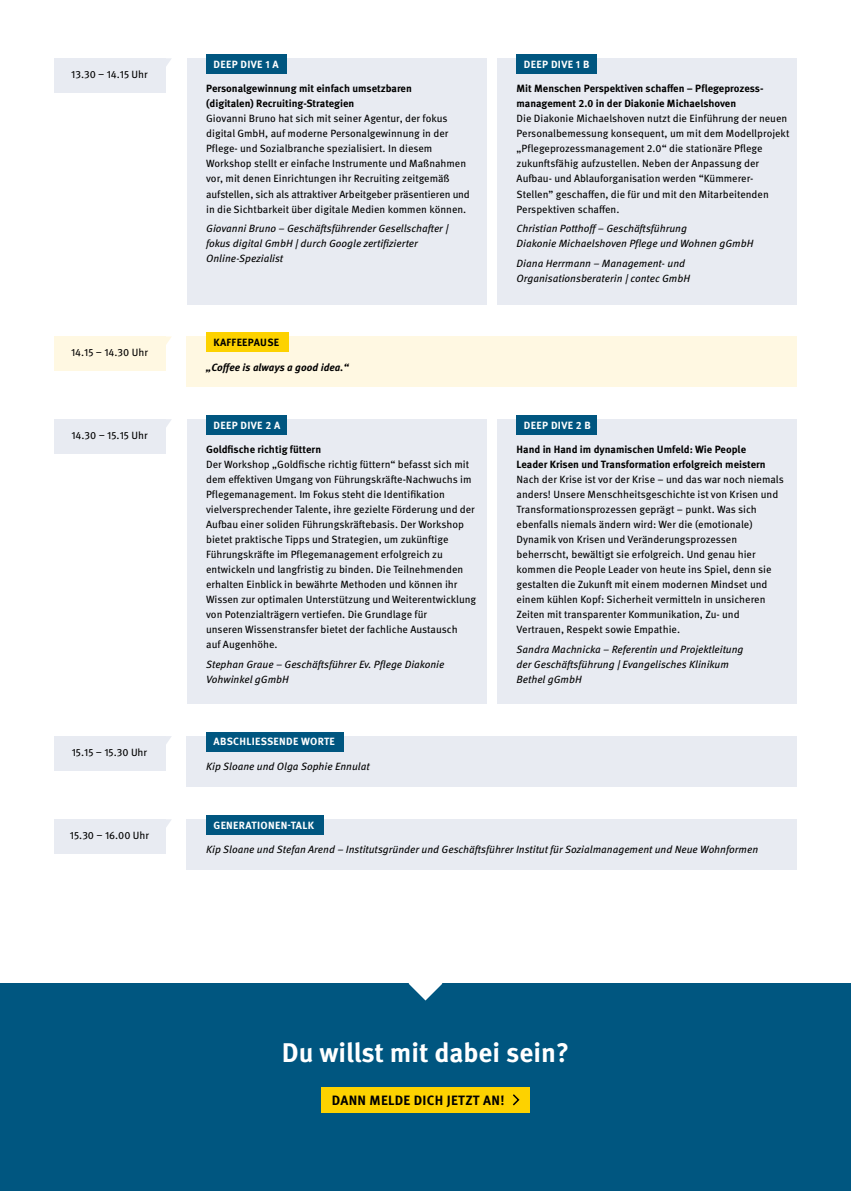
<style>
.page{position:relative;width:851px;height:1191px;background:#fff}
.page>*{position:absolute;margin:0;border:0;box-sizing:border-box;transform-origin:0 0}
.t1{font:700 27px "Meta Pro";color:#fff}
.t2{font:700 13.5px "Meta Pro";letter-spacing:.02em;color:#000}
.t3{font:10.5px/15px "Meta Pro";color:#000}
.t4{font:italic 10.5px/15px "Meta Pro";color:#000}
.t5{font:700 10.5px/15px "Meta Pro";color:#000}
.t6{font:700 10.5px "Meta Pro";letter-spacing:.03em;color:#fff}
.t7{font:italic 700 10.5px "Meta Pro";color:#000}
.t8{font:700 10.5px "Meta Pro";letter-spacing:.03em;color:#000}
</style>
<div class="page">
<div style="left:0;top:983px;width:850px;height:208px;background:#005680"></div>
<div style="left:187px;top:58px;width:299px;height:246px;background:#e8ebf2"></div>
<div style="left:497px;top:58px;width:299px;height:246px;background:#e8ebf2"></div>
<div style="left:206px;top:54px;width:81px;height:20px;background:#005680"></div>
<div style="left:54px;top:58px;width:111px;height:34px;background:#e8ebf2"></div>
<svg style="left:165px;top:58px;width:7px;height:10px"></svg>
<div style="left:516px;top:54px;width:81px;height:20px;background:#005680"></div>
<div style="left:54px;top:336px;width:111px;height:34px;background:#fff8e2"></div>
<div style="left:187px;top:336px;width:609px;height:51px;background:#fff8e2"></div>
<div style="left:206px;top:332px;width:82px;height:20px;background:#fdd200"></div>
<svg style="left:165px;top:336px;width:7px;height:11px"></svg>
<div style="left:187px;top:419px;width:299px;height:285px;background:#e8ebf2"></div>
<div style="left:497px;top:419px;width:299px;height:285px;background:#e8ebf2"></div>
<div style="left:206px;top:415px;width:81px;height:20px;background:#005680"></div>
<div style="left:54px;top:419px;width:111px;height:34px;background:#e8ebf2"></div>
<svg style="left:165px;top:419px;width:7px;height:10px"></svg>
<div style="left:516px;top:415px;width:81px;height:20px;background:#005680"></div>
<div style="left:321px;top:1087px;width:208px;height:25px;background:#fdd200"></div>
<svg style="left:513px;top:1094px;width:7px;height:12px"></svg>
<div style="left:54px;top:736px;width:111px;height:34px;background:#e8ebf2"></div>
<div style="left:187px;top:736px;width:609px;height:51px;background:#e8ebf2"></div>
<div style="left:206px;top:731px;width:138px;height:20px;background:#005680"></div>
<svg style="left:165px;top:736px;width:7px;height:10px"></svg>
<div style="left:54px;top:819px;width:111px;height:34px;background:#e8ebf2"></div>
<div style="left:187px;top:819px;width:609px;height:51px;background:#e8ebf2"></div>
<div style="left:206px;top:814px;width:118px;height:20px;background:#005680"></div>
<svg style="left:165px;top:819px;width:6px;height:10px"></svg>
<svg style="left:408px;top:983px;width:34px;height:17px"></svg>
<p class="t3" style="left:71px;top:66px;width:78px">13.30 – 14.15 Uhr</p>
<p class="t3" style="left:71px;top:344px;width:78px">14.15 – 14.30 Uhr</p>
<p class="t3" style="left:71px;top:427px;width:78px">14.30 – 15.15 Uhr</p>
<p class="t3" style="left:72px;top:744px;width:77px">15.15 – 15.30 Uhr</p>
<p class="t3" style="left:70px;top:827px;width:81px">15.30 – 16.00 Uhr</p>
<p class="t6" style="left:213px;top:56px;width:67px">DEEP DIVE 1 A</p>
<p class="t5" style="left:206px;top:81px;width:207px">Personalgewinnung mit einfach umsetzbaren (digitalen) Recruiting-Strategien</p>
<p class="t3" style="left:206px;top:111px;width:265px">Giovanni Bruno hat sich mit seiner Agentur, der fokus digital GmbH, auf moderne Personalgewinnung in der Pflege- und Sozialbranche spezialisiert. In diesem Workshop stellt er einfache Instrumente und Maßnahmen vor, mit denen Einrichtungen ihr Recruiting zeitgemäß aufstellen, sich als attraktiver Arbeitgeber präsentieren und in die Sichtbarkeit über digitale Medien kommen können.</p>
<p class="t4" style="left:206px;top:220px;width:244px">Giovanni Bruno – Geschäftsführender Gesellschafter | fokus digital GmbH | durch Google zertifizierter<br>Online-Spezialist</p>
<p class="t8" style="left:213px;top:334px;width:67px">KAFFEEPAUSE</p>
<p class="t7" style="left:206px;top:359px;width:144px">„Coffee is always a good idea.“</p>
<p class="t6" style="left:213px;top:417px;width:68px">DEEP DIVE 2 A</p>
<p class="t5" style="left:206px;top:441px;width:116px">Goldfische richtig füttern</p>
<p class="t3" style="left:206px;top:456px;width:271px">Der Workshop „Goldfische richtig füttern“ befasst sich mit dem effektiven Umgang von Führungskräfte-Nachwuchs im Pflegemanagement. Im Fokus steht die Identifikation vielversprechender Talente, ihre gezielte Förderung und der Aufbau einer soliden Führungskräftebasis. Der Workshop bietet praktische Tipps und Strategien, um zukünftige Führungskräfte im Pflegemanagement erfolgreich zu entwickeln und langfristig zu binden. Die Teilnehmenden erhalten Einblick in bewährte Methoden und können ihr Wissen zur optimalen Unterstützung und Weiterentwicklung von Potenzialträgern vertiefen. Die Grundlage für<br>unseren Wissenstransfer bietet der fachliche Austausch<br>auf Augenhöhe.</p>
<p class="t4" style="left:206px;top:656px;width:240px">Stephan Graue – Geschäftsführer Ev. Pflege Diakonie<br>Vohwinkel gGmbH</p>
<p class="t6" style="left:213px;top:733px;width:123px">ABSCHLIESSENDE WORTE</p>
<p class="t4" style="left:206px;top:758px;width:165px">Kip Sloane und Olga Sophie Ennulat</p>
<p class="t6" style="left:213px;top:816px;width:102px">GENERATIONEN-TALK</p>
<p class="t6" style="left:524px;top:56px;width:67px">DEEP DIVE 1 B</p>
<p class="t5" style="left:516px;top:81px;width:248px">Mit Menschen Perspektiven schaffen – Pflegeprozess&shy;management 2.0 in der Diakonie Michaelshoven</p>
<p class="t3" style="left:516px;top:111px;width:274px">Die Diakonie Michaelshoven nutzt die Einführung der neuen Personalbemessung konsequent, um mit dem Modellprojekt „Pflegeprozessmanagement 2.0“ die stationäre Pflege zukunftsfähig aufzustellen. Neben der Anpassung der Aufbau- und Ablauforganisation werden “Kümmerer-Stellen” geschaffen, die für und mit den Mitarbeitenden Perspektiven schaffen.</p>
<p class="t4" style="left:516px;top:220px;width:238px">Christian Potthoff – Geschäftsführung<br>Diakonie Michaelshoven Pflege und Wohnen gGmbH</p>
<p class="t4" style="left:516px;top:255px;width:175px">Diana Herrmann – Management- und<br>Organisationsberaterin | contec GmbH</p>
<p class="t6" style="left:524px;top:417px;width:68px">DEEP DIVE 2 B</p>
<p class="t5" style="left:516px;top:441px;width:250px">Hand in Hand im dynamischen Umfeld: Wie People<br>Leader Krisen und Transformation erfolgreich meistern</p>
<p class="t3" style="left:516px;top:471px;width:268px">Nach der Krise ist vor der Krise – und das war noch niemals anders! Unsere Menschheitsgeschichte ist von Krisen und Transformationsprozessen geprägt – punkt. Was sich ebenfalls niemals ändern wird: Wer die (emotionale)<br>Dynamik von Krisen und Veränderungsprozessen beherrscht, bewältigt sie erfolgreich. Und genau hier kommen die People Leader von heute ins Spiel, denn sie gestalten die Zukunft mit einem modernen Mindset und einem kühlen Kopf: Sicherheit vermitteln in unsicheren Zeiten mit transparenter Kommunikation, Zu- und Vertrauen, Respekt sowie Empathie.</p>
<p class="t4" style="left:516px;top:641px;width:228px">Sandra Machnicka – Referentin und Projektleitung der Geschäftsführung | Evangelisches Klinikum<br>Bethel gGmbH</p>
<p class="t4" style="left:206px;top:841px;width:553px">Kip Sloane und Stefan Arend – Institutsgründer und Geschäftsführer Institut für Sozialmanagement und Neue Wohnformen</p>
<h1 class="t1" style="left:282px;top:1032px;width:289px">Du willst mit dabei sein?</h1>
<p class="t2" style="left:332px;top:1089px;width:174px">DANN MELDE DICH JETZT AN!</p>
</div>
